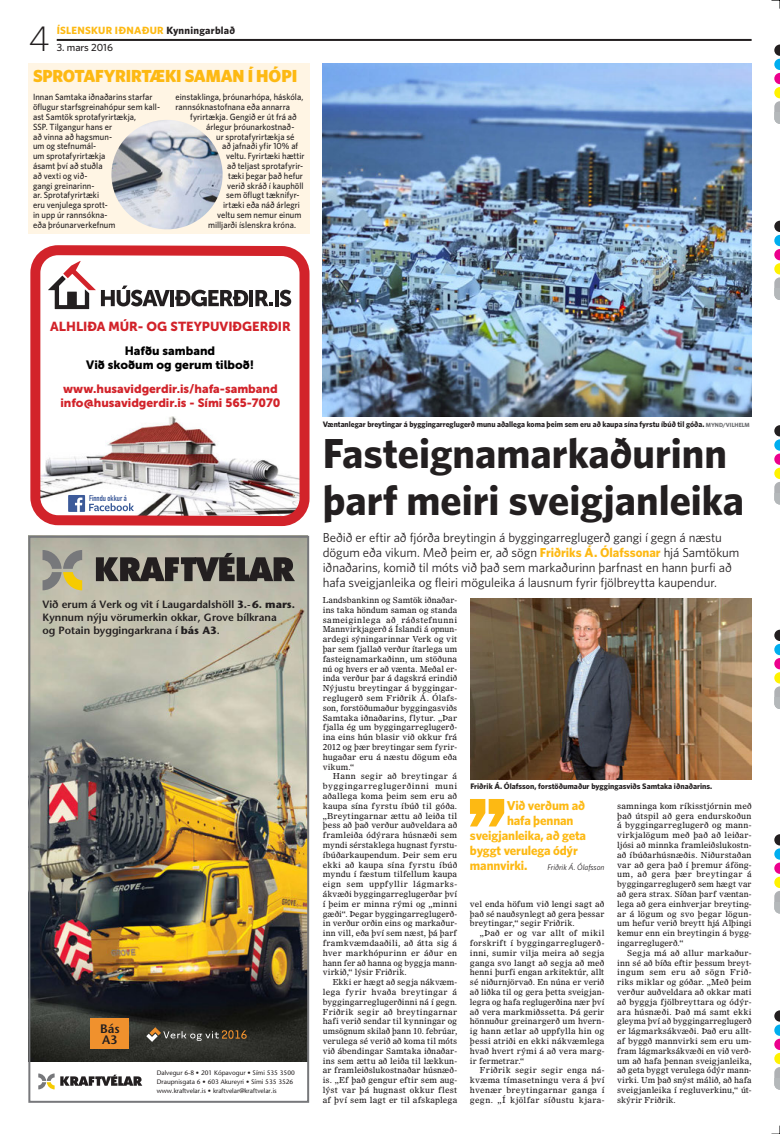
<style>
.page{position:relative;width:780px;height:1134px;background:#fff}
.page>*{position:absolute;margin:0;border:0;box-sizing:border-box;transform-origin:0 0}
.t1{font:700 42px/47px "Whitney HTF";color:#231f20}
.t2{font:300 36px "Whitney HTF";color:#231f20}
.t3{font:900 17.5px "Whitney HTF";letter-spacing:-.01em;color:#fdb913}
.t4{font:13px/15px "Whitney HTF";letter-spacing:-.005em;color:#231f20}
.t5{font:700 13px "Whitney HTF";letter-spacing:-.01em;color:#fdb913}
.t6{font:13px "Museo Sans Cyrl 900";color:#d2232a}
.t7{font:600 12.3px/11.5px "Stone Sans";color:#231f20}
.t8{font:12px/14.4px "Museo Sans Cyrl 900";color:#d2232a}
.t9{font:12px/14.4px "Museo Sans Cyrl 900";color:#000;text-align:center}
.t10{font:600 10.6px/13.3px "Stone Sans";color:#231f20}
.t11{font:700 10.5px "Whitney HTF";letter-spacing:.025em;color:#231f20}
.t12{font:500 10.5px "Whitney HTF";color:#231f20}
.t13{font:700 10.5px "Whitney HTF";color:#fdb913}
.t14{font:500 9px/9.8px "Whitney HTF";letter-spacing:.005em;color:#231f20;scale:.95 1}
.t15{font:8.3px/9.8px "Olympian LT Std";letter-spacing:.015em;color:#231f20;text-align:justify}
.t16{font:700 8.1px "DIN Condensed";color:#3c5a99}
.t17{font:700 8px "Whitney HTF";color:#231f20}
.t18{font:italic 8px "Whitney HTF";color:#231f20}
.t19{font:6.5px/9px "Stone Sans";color:#231f20}
.s1{color:#fdb913}
.s2{font-weight:700}
.s3{font-size:6px;color:#6d6e71}
.s4{font-weight:700;color:#fdb913}
</style>
<div class="page">
<svg style="left:774px;top:45px;width:6px;height:68px"></svg>
<div style="left:774px;top:113px;width:6px;height:11px;background:#b4b8ba"></div>
<svg style="left:774px;top:1010px;width:6px;height:68px"></svg>
<div style="left:774px;top:1078px;width:6px;height:12px;background:#b4b8ba"></div>
<svg style="left:774px;top:834px;width:6px;height:68px"></svg>
<div style="left:774px;top:902px;width:6px;height:11px;background:#b4b8ba"></div>
<svg style="left:774px;top:630px;width:6px;height:68px"></svg>
<div style="left:774px;top:698px;width:6px;height:11px;background:#b4b8ba"></div>
<svg style="left:774px;top:425px;width:6px;height:68px"></svg>
<div style="left:774px;top:493px;width:6px;height:11px;background:#b4b8ba"></div>
<svg style="left:774px;top:221px;width:6px;height:68px"></svg>
<div style="left:774px;top:289px;width:6px;height:11px;background:#b4b8ba"></div>
<svg style="left:771px;top:0;width:9px;height:9px"></svg>
<svg style="left:771px;top:1125px;width:9px;height:9px"></svg>
<div style="left:28px;top:64px;width:282px;height:170px;background:#fff5e4"></div>
<img style="left:470px;top:598px;width:281px;height:181px">
<img style="left:323px;top:64px;width:428px;height:353px">
<svg style="left:470px;top:799px;width:34px;height:27px"></svg>
<img style="left:111px;top:120px;width:111px;height:109px">
<img style="left:31px;top:539px;width:275px;height:523px">
<svg style="left:38px;top:1073px;width:104px;height:16px"></svg>
<svg style="left:96px;top:553px;width:199px;height:28px;background:#5f5c56"></svg>
<svg style="left:43px;top:550px;width:39px;height:40px;background:#a7a180"></svg>
<svg style="left:146px;top:1027px;width:101px;height:15px;background:#544d41"></svg>
<div style="left:91px;top:1018px;width:38px;height:31px;background:#f0912d"></div>
<div style="left:28px;top:536px;width:281px;height:567px;border:2px solid #77787b"></div>
<svg style="left:30px;top:245px;width:280px;height:282px"></svg>
<svg style="left:89px;top:503px;width:45px;height:8px"></svg>
<div style="left:68px;top:495px;width:17px;height:17px;background:#3c5a99"></div>
<svg style="left:75px;top:497px;width:7px;height:15px"></svg>
<hr style="left:57px;top:39px;width:694px;height:2px;background:#231f20">
<h2 class="t2" style="left:28px;top:17px;width:23px">4</h2>
<p class="t13" style="left:57px;top:24px;width:11px">Íslens</p>
<p class="t11" style="left:91px;top:24px;width:145px"><span class="s1">kur iðnaður</span> Kynningarblað</p>
<p class="t12" style="left:57px;top:41px;width:58px">3. mars 2016</p>
<h3 class="t3" style="left:33px;top:66px;width:266px">SPROTAFYRIRTÆKI SAMAN Í HÓPI</h3>
<p class="t14" style="left:33px;top:92px;width:135px">Innan Samtaka iðnaðarins starfar öflugur starfsgreinahópur sem kall&shy;ast Samtök sprotafyrirtækja,<br>SSP. Tilgangur hans er<br>að vinna að hagsmun-<br>um og stefnumál-<br>um sprotafyrirtækja<br>ásamt því að stuðla<br>að vexti og við-<br>gangi greinarinn-<br>ar. Sprotafyrirtæki<br>eru venjulega sprott-<br>in upp úr rannsókna-<br>eða þróunarverkefnum</p>
<p class="t14" style="left:175px;top:92px;width:136px">einstaklinga, þróunarhópa, háskóla, rannsóknastofnana eða annarra</p>
<p class="t14" style="left:190px;top:112px;width:114px">fyrirtækja. Gengið er út frá að</p>
<p class="t14" style="left:206px;top:122px;width:94px">árlegur þróunarkostnað-</p>
<p class="t14" style="left:216px;top:131px;width:84px">ur sprotafyrirtækja sé</p>
<p class="t14" style="left:222px;top:141px;width:82px">að jafnaði yfir 10% af</p>
<p class="t14" style="left:226px;top:151px;width:84px">veltu. Fyrirtæki hættir</p>
<p class="t14" style="left:227px;top:161px;width:82px">að teljast sprotafyrir-</p>
<p class="t14" style="left:228px;top:171px;width:80px">tæki þegar það hefur</p>
<p class="t14" style="left:227px;top:180px;width:82px">verið skráð í kauphöll</p>
<p class="t14" style="left:226px;top:190px;width:79px">sem öflugt tæknifyr-</p>
<p class="t14" style="left:223px;top:200px;width:82px">irtæki eða náð árlegri</p>
<p class="t14" style="left:217px;top:210px;width:90px">veltu sem nemur einum</p>
<p class="t14" style="left:208px;top:220px;width:94px">milljarði íslenskra króna.</p>
<h3 class="t6" style="left:50px;top:319px;width:242px">ALHLIÐA MÚR- OG STEYPUVIÐGERÐIR</h3>
<h3 class="t9" style="left:86px;top:343px;width:169px">Hafðu samband<br>Við skoðum og gerum tilboð!</h3>
<h3 class="t8" style="left:60px;top:381px;width:221px">www.husavidgerdir.is/hafa-samband info@husavidgerdir.is - Sími 565-7070</h3>
<p class="t16" style="left:89px;top:494px;width:39px">Finndu okkur á</p>
<p class="t10" style="left:43px;top:597px;width:254px">Við erum á Verk og vit í Laugardalshöll <span class="s2">3.-6. mars.<br></span>Kynnum nýju vörumerkin okkar, Grove bílkrana<br>og Potain byggingarkrana í <span class="s2">bás A3</span>.</p>
<h3 class="t7" style="left:100px;top:1022px;width:21px">Bás<br>A3</h3>
<p class="t19" style="left:157px;top:1068px;width:140px">Dalvegur 6-8 • 201 Kópavogur • Sími 535 3500<br>Draupnisgata 6 • 603 Akureyri • Sími 535 3526 www.kraftvelar.is • kraftvelar@kraftvelar.is</p>
<p class="t17" style="left:323px;top:419px;width:428px">Væntanlegar breytingar á byggingarreglugerð munu aðallega koma þeim sem eru að kaupa sína fyrstu íbúð til góða. <span class="s3">MYND/VILHELM</span></p>
<h1 class="t1" style="left:323px;top:429px;width:423px">Fasteignamarkaðurinn þarf meiri sveigjanleika</h1>
<p class="t4" style="left:323px;top:529px;width:418px">Beðið er eftir að fjórða breytingin á byggingarreglugerð gangi í gegn á næstu dögum eða vikum. Með þeim er, að sögn <span class="s4">Friðriks Á. Ólafssonar</span> hjá Samtökum iðnaðarins, komið til móts við það sem markaðurinn þarfnast en hann þurfi að hafa sveigjanleika og fleiri möguleika á lausnum fyrir fjölbreytta kaupendur.</p>
<p class="t15" style="left:323px;top:595px;width:136px">Landsbankinn og Samtök iðnaðar&shy;ins taka höndum saman og standa sameiginlega að ráðstefnunni Mannvirkjagerð á Íslandi á opnun&shy;ardegi sýningarinnar Verk og vit þar sem fjallað verður ítarlega um fasteignamarkaðinn, um stöðuna nú og hvers er að vænta. Meðal er&shy;inda verður þar á dagskrá erindið Nýjustu breytingar á byggingar&shy;reglugerð sem Friðrik Á. Ólafs&shy;son, forstöðumaður byggingasviðs Samtaka iðnaðarins, flytur. „Þar fjalla ég um byggingarreglugerð&shy;ina eins hún blasir við okkur frá 2012 og þær breytingar sem fyrir&shy;hugaðar eru á næstu dögum eða vikum.“</p>
<p class="t15" style="left:323px;top:771px;width:136px;text-indent:10px">Hann segir að breytingar á byggingarreglugerðinni muni aðallega koma þeim sem eru að kaupa sína fyrstu íbúð til góða. „Breytingarnar ættu að leiða til þess að það verður auðveldara að framleiða ódýrara húsnæði sem myndi sérstaklega hugnast fyrstu&shy;íbúðarkaupendum. Þeir sem eru ekki að kaupa sína fyrstu íbúð myndu í fæstum tilfellum kaupa eign sem uppfyllir lágmarks&shy;ákvæði byggingarreglugerðar því í þeim er minna rými og „minni gæði“. Þegar byggingarreglugerð&shy;in verður orðin eins og markaður&shy;inn vill, eða því sem næst, þá þarf framkvæmdaaðili, að átta sig á hver markhópurinn er áður en hann fer að hanna og byggja mann&shy;virkið,“ lýsir Friðrik.</p>
<p class="t15" style="left:323px;top:977px;width:136px;text-indent:10px">Ekki er hægt að segja nákvæm&shy;lega fyrir hvaða breytingar á byggingarreglugerðinni ná í gegn.<br>Friðrik segir að breytingarnar hafi verið sendar til kynningar og umsögnum skilað þann 10. febrúar, verulega sé verið að koma til móts við ábendingar Samtaka iðnaðar&shy;ins sem ættu að leiða til lækkun&shy;ar framleiðslukostnaðar húsnæð&shy;is. „Ef það gengur eftir sem aug&shy;lýst var þá hugnast okkur flest af því sem lagt er til afskaplega</p>
<p class="t17" style="left:470px;top:781px;width:243px">Friðrik Á. Ólafsson, forstöðumaður byggingasviðs Samtaka iðnaðarins.</p>
<h3 class="t5" style="left:507px;top:798px;width:80px">Við verðum að</h3>
<h3 class="t5" style="left:507px;top:813px;width:68px">hafa þennan</h3>
<h3 class="t5" style="left:470px;top:828px;width:118px">sveigjanleika, að geta</h3>
<h3 class="t5" style="left:470px;top:843px;width:109px">byggt verulega ódýr</h3>
<h3 class="t5" style="left:470px;top:858px;width:59px">mannvirki.</h3>
<p class="t18" style="left:547px;top:863px;width:58px">Friðrik Á. Ólafsson</p>
<p class="t15" style="left:470px;top:899px;width:136px">vel enda höfum við lengi sagt að það sé nauðsynlegt að gera þessar breytingar,“ segir Friðrik.</p>
<p class="t15" style="left:470px;top:928px;width:136px;text-indent:10px">„Það er og var allt of mikil forskrift í byggingarreglugerð&shy;inni, sumir vilja meira að segja ganga svo langt að segja að með henni þurfi engan arkitektúr, allt sé niðurnjörvað. En núna er verið að liðka til og gera þetta sveigjan&shy;legra og hafa reglugerðina nær því að vera markmiðssetta. Þá gerir hönnuður greinargerð um hvern&shy;ig hann ætlar að uppfylla hin og þessi atriði en ekki nákvæmlega hvað hvert rými á að vera marg&shy;ir fermetrar.“</p>
<p class="t15" style="left:470px;top:1065px;width:136px;text-indent:10px">Friðrik segir segir enga ná&shy;kvæma tímasetningu vera á því hvenær breytingarnar ganga í gegn. „Í kjölfar síðustu kjara-</p>
<p class="t15" style="left:617px;top:801px;width:136px">samninga kom ríkisstjórnin með það útspil að gera endurskoðun á byggingarreglugerð og mann&shy;virkjalögum með það að leiðar&shy;ljósi að minnka framleiðslukostn&shy;að íbúðarhúsnæðis. Niðurstaðan var að gera það í þremur áföng&shy;um, að gera þær breytingar á byggingarreglugerð sem hægt var að gera strax. Síðan þarf væntan&shy;lega að gera einhverjar breyting&shy;ar á lögum og svo þegar lögun&shy;um hefur verið breytt hjá Alþingi kemur enn ein breytingin á bygg&shy;ingarreglugerð.“</p>
<p class="t15" style="left:617px;top:948px;width:136px;text-indent:10px">Segja má að allur markaður&shy;inn sé að bíða eftir þessum breyt&shy;ingum sem eru að sögn Frið&shy;riks miklar og góðar. „Með þeim verður auðveldara að okkar mati að byggja fjölbreyttara og ódýr&shy;ara húsnæði. Það má samt ekki gleyma því að byggingarreglugerð er lágmarksákvæði. Það eru allt&shy;af byggð mannvirki sem eru um&shy;fram lágmarksákvæði en við verð&shy;um að hafa þennan sveigjanleika, að geta byggt verulega ódýr mann&shy;virki. Um það snýst málið, að hafa sveigjanleika í regluverkinu,“ út&shy;skýrir Friðrik.</p>
</div>
